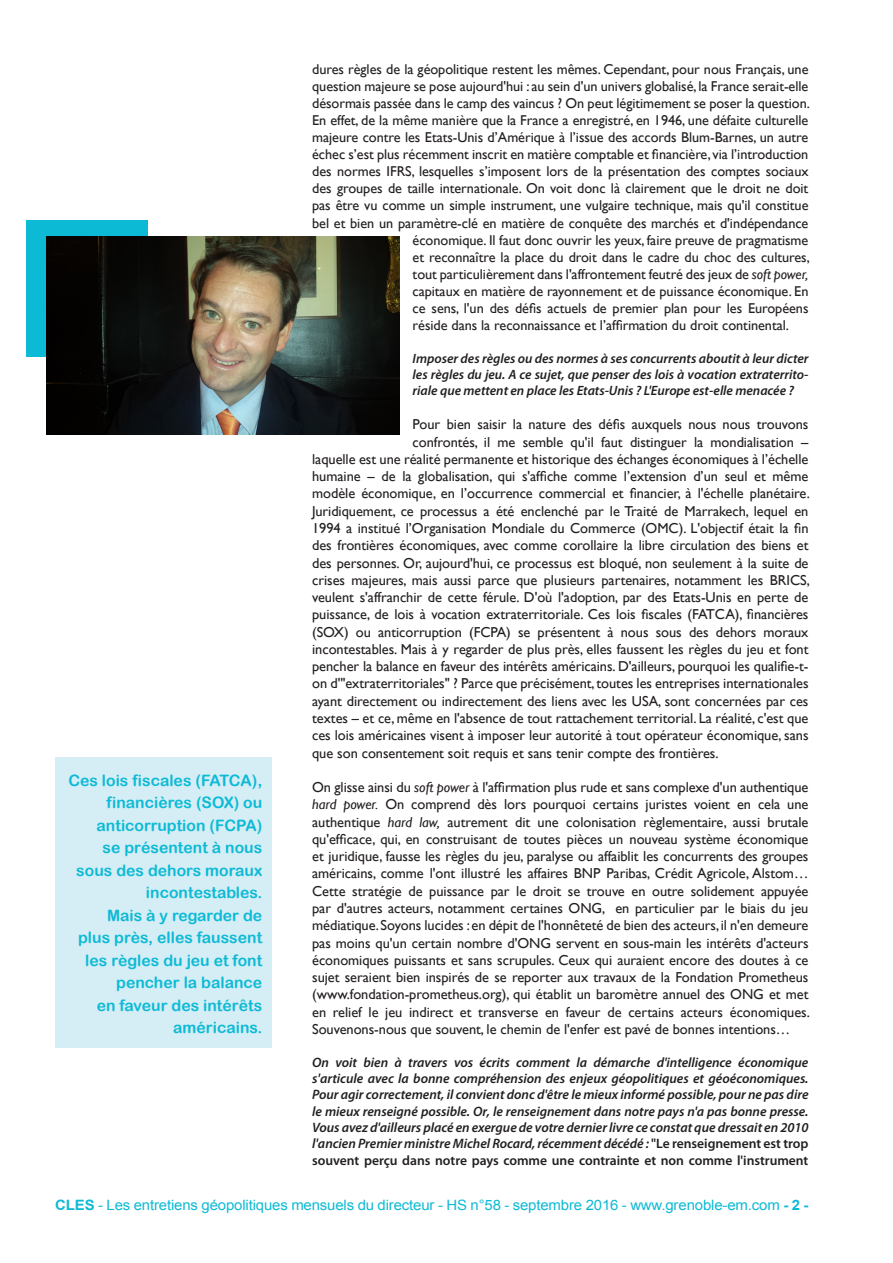
<style>
.page{position:relative;width:893px;height:1263px;background:#fff}
.page>*{position:absolute;margin:0;border:0;box-sizing:border-box;transform-origin:0 0}
.Exergue_CLES{font:15.75px/22.5px "Arial Rounded MT Bold";color:#0dbad6;text-align:right}
.Question_CLES{font:14.4px/17.2px "Gill Sans";letter-spacing:-.005em;color:#231f20;text-align:justify}
.Texte_courant_CLES{font:14.25px "Gill Sans";letter-spacing:-.005em;color:#231f20}
.t1{font:14.25px "Arial";letter-spacing:-.01em;color:#0dbad6;scale:1.05 1}
.Question_CLES-2{font:italic 600 13.65px/16.4px "Myriad Pro";letter-spacing:-.005em;color:#231f20;text-align:justify}
.Question_CLES-3{font:italic 600 13.5px/16.2px "Myriad Pro";letter-spacing:-.005em;color:#231f20;text-align:justify}
.s1{font-style:italic}
.s2{font-style:normal}
.s3{font-weight:700}
</style>
<div class="page">
<div style="left:27px;top:220px;width:121px;height:137px;background:#0dbad6"></div>
<img style="left:46px;top:236px;width:354px;height:199px">
<div style="left:55px;top:758px;width:217px;height:290px;background:#d5edf4"></div>
<p class="Exergue_CLES" style="left:68px;top:768px;width:195px">Ces lois fiscales (FATCA), financières (SOX) ou anticorruption (FCPA)<br>se présentent à nous sous des dehors moraux incontestables.</p>
<p class="Exergue_CLES" style="left:78px;top:903px;width:186px">Mais à y regarder de plus près, elles faussent les règles du jeu et font pencher la balance<br>en faveur des intérêts américains.</p>
<p class="Texte_courant_CLES" style="left:312px;top:61px;width:498px">dures règles de la géopolitique restent les mêmes. Cependant, pour nous Français, une</p>
<p class="Texte_courant_CLES" style="left:312px;top:78px;width:498px">question majeure se pose aujourd'hui : au sein d'un univers globalisé, la France serait-elle</p>
<p class="Texte_courant_CLES" style="left:312px;top:95px;width:499px">désormais passée dans le camp des vaincus ? On peut légitimement se poser la question.</p>
<p class="Texte_courant_CLES" style="left:312px;top:112px;width:498px">En effet, de la même manière que la France a enregistré, en 1946, une défaite culturelle</p>
<p class="Texte_courant_CLES" style="left:312px;top:129px;width:498px">majeure contre les Etats-Unis d’Amérique à l’issue des accords Blum-Barnes, un autre</p>
<p class="Texte_courant_CLES" style="left:312px;top:146px;width:498px">échec s’est plus récemment inscrit en matière comptable et financière, via l’introduction</p>
<p class="Texte_courant_CLES" style="left:312px;top:163px;width:498px">des normes IFRS, lesquelles s’imposent lors de la présentation des comptes sociaux</p>
<p class="Texte_courant_CLES" style="left:312px;top:180px;width:498px">des groupes de taille internationale. On voit donc là clairement que le droit ne doit</p>
<p class="Texte_courant_CLES" style="left:312px;top:197px;width:498px">pas être vu comme un simple instrument, une vulgaire technique, mais qu'il constitue</p>
<p class="Texte_courant_CLES" style="left:312px;top:214px;width:498px">bel et bien un paramètre-clé en matière de conquête des marchés et d'indépendance</p>
<p class="Texte_courant_CLES" style="left:413px;top:232px;width:397px">économique. Il faut donc ouvrir les yeux, faire preuve de pragmatisme</p>
<p class="Texte_courant_CLES" style="left:413px;top:249px;width:399px">et reconnaître la place du droit dans le cadre du choc des cultures,</p>
<p class="Texte_courant_CLES" style="left:413px;top:266px;width:397px">tout particulièrement dans l'affrontement feutré des jeux de <span class="s1">soft power,</span></p>
<p class="Texte_courant_CLES" style="left:413px;top:283px;width:397px">capitaux en matière de rayonnement et de puissance économique. En</p>
<p class="Texte_courant_CLES" style="left:413px;top:300px;width:397px">ce sens, l'un des défis actuels de premier plan pour les Européens</p>
<p class="Texte_courant_CLES" style="left:413px;top:317px;width:378px">réside dans la reconnaissance et l’affirmation du droit continental.</p>
<p class="Question_CLES-3" style="left:413px;top:350px;width:397px">Imposer des règles ou des normes à ses concurrents aboutit à leur dicter les règles du jeu. A ce sujet, que penser des lois à vocation extraterrito&shy;riale que mettent en place les Etats-Unis ? L'Europe est-elle menacée ?</p>
<p class="Question_CLES" style="left:413px;top:416px;width:397px">Pour bien saisir la nature des défis auxquels nous nous trouvons</p>
<p class="Question_CLES" style="left:413px;top:433px;width:397px">confrontés, il me semble qu'il faut distinguer la mondialisation –</p>
<p class="Question_CLES" style="left:312px;top:451px;width:498px">laquelle est une réalité permanente et historique des échanges économiques à l’échelle</p>
<p class="Question_CLES" style="left:312px;top:468px;width:498px">humaine – de la globalisation, qui s'affiche comme l’extension d’un seul et même</p>
<p class="Question_CLES" style="left:312px;top:485px;width:499px">modèle économique, en l’occurrence commercial et financier, à l'échelle planétaire.</p>
<p class="Question_CLES" style="left:312px;top:502px;width:498px">Juridiquement, ce processus a été enclenché par le Traité de Marrakech, lequel en</p>
<p class="Question_CLES" style="left:312px;top:520px;width:498px">1994 a institué l’Organisation Mondiale du Commerce (OMC). L'objectif était la fin</p>
<p class="Question_CLES" style="left:312px;top:537px;width:498px">des frontières économiques, avec comme corollaire la libre circulation des biens et</p>
<p class="Question_CLES" style="left:312px;top:554px;width:498px">des personnes. Or, aujourd'hui, ce processus est bloqué, non seulement à la suite de</p>
<p class="Question_CLES" style="left:312px;top:572px;width:499px">crises majeures, mais aussi parce que plusieurs partenaires, notamment les BRICS,</p>
<p class="Question_CLES" style="left:312px;top:589px;width:498px">veulent s'affranchir de cette férule. D'où l'adoption, par des Etats-Unis en perte de</p>
<p class="Question_CLES" style="left:312px;top:606px;width:498px">puissance, de lois à vocation extraterritoriale. Ces lois fiscales (FATCA), financières</p>
<p class="Question_CLES" style="left:312px;top:623px;width:498px">(SOX) ou anticorruption (FCPA) se présentent à nous sous des dehors moraux</p>
<p class="Question_CLES" style="left:312px;top:641px;width:498px">incontestables. Mais à y regarder de plus près, elles faussent les règles du jeu et font</p>
<p class="Question_CLES" style="left:312px;top:658px;width:498px">pencher la balance en faveur des intérêts américains. D'ailleurs, pourquoi les qualifie-t-</p>
<p class="Question_CLES" style="left:312px;top:675px;width:498px">on d'"extraterritoriales" ? Parce que précisément, toutes les entreprises internationales</p>
<p class="Question_CLES" style="left:312px;top:692px;width:498px">ayant directement ou indirectement des liens avec les USA, sont concernées par ces</p>
<p class="Question_CLES" style="left:312px;top:710px;width:498px">textes – et ce, même en l'absence de tout rattachement territorial. La réalité, c'est que</p>
<p class="Question_CLES" style="left:312px;top:727px;width:498px">ces lois américaines visent à imposer leur autorité à tout opérateur économique, sans</p>
<p class="Question_CLES" style="left:312px;top:744px;width:408px">que son consentement soit requis et sans tenir compte des frontières.</p>
<p class="Question_CLES" style="left:312px;top:779px;width:499px">On glisse ainsi du <span class="s1">soft power</span> à l'affirmation plus rude et sans complexe d'un authentique <span class="s1">hard power.</span> On comprend dès lors pourquoi certains juristes voient en cela une authentique <span class="s1">hard law,</span> autrement dit une colonisation règlementaire, aussi brutale qu'efficace, qui, en construisant de toutes pièces un nouveau système économique et juridique, fausse les règles du jeu, paralyse ou affaiblit les concurrents des groupes américains, comme l'ont illustré les affaires BNP Paribas, Crédit Agricole, Alstom… Cette stratégie de puissance par le droit se trouve en outre solidement appuyée par d'autres acteurs, notamment certaines ONG, en particulier par le biais du jeu médiatique. Soyons lucides : en dépit de l'honnêteté de bien des acteurs, il n'en demeure pas moins qu'un certain nombre d'ONG servent en sous-main les intérêts d'acteurs économiques puissants et sans scrupules. Ceux qui auraient encore des doutes à ce sujet seraient bien inspirés de se reporter aux travaux de la Fondation Prometheus (www.fondation-prometheus.org), qui établit un baromètre annuel des ONG et met en relief le jeu indirect et transverse en faveur de certains acteurs économiques.<br>Souvenons-nous que souvent, le chemin de l'enfer est pavé de bonnes intentions…</p>
<p class="Question_CLES-2" style="left:312px;top:1053px;width:498px">On voit bien à travers vos écrits comment la démarche d'intelligence économique s'articule avec la bonne compréhension des enjeux géopolitiques et géoéconomiques.<br>Pour agir correctement, il convient donc d'être le mieux informé possible, pour ne pas dire le mieux renseigné possible. Or, le renseignement dans notre pays n'a pas bonne presse.<br>Vous avez d'ailleurs placé en exergue de votre dernier livre ce constat que dressait en 2010 l'ancien Premier ministre Michel Rocard, récemment décédé : <span class="s2">"Le renseignement est trop souvent perçu dans notre pays comme une contrainte et non comme l'instrument</span></p>
<p class="t1" style="left:55px;top:1195px;width:719px"><span class="s3">CLES</span> - Les entretiens géopolitiques mensuels du directeur - HS n°58 - septembre 2016 - www.grenoble-em.com <span class="s3">- 2 -</span></p>
</div>
